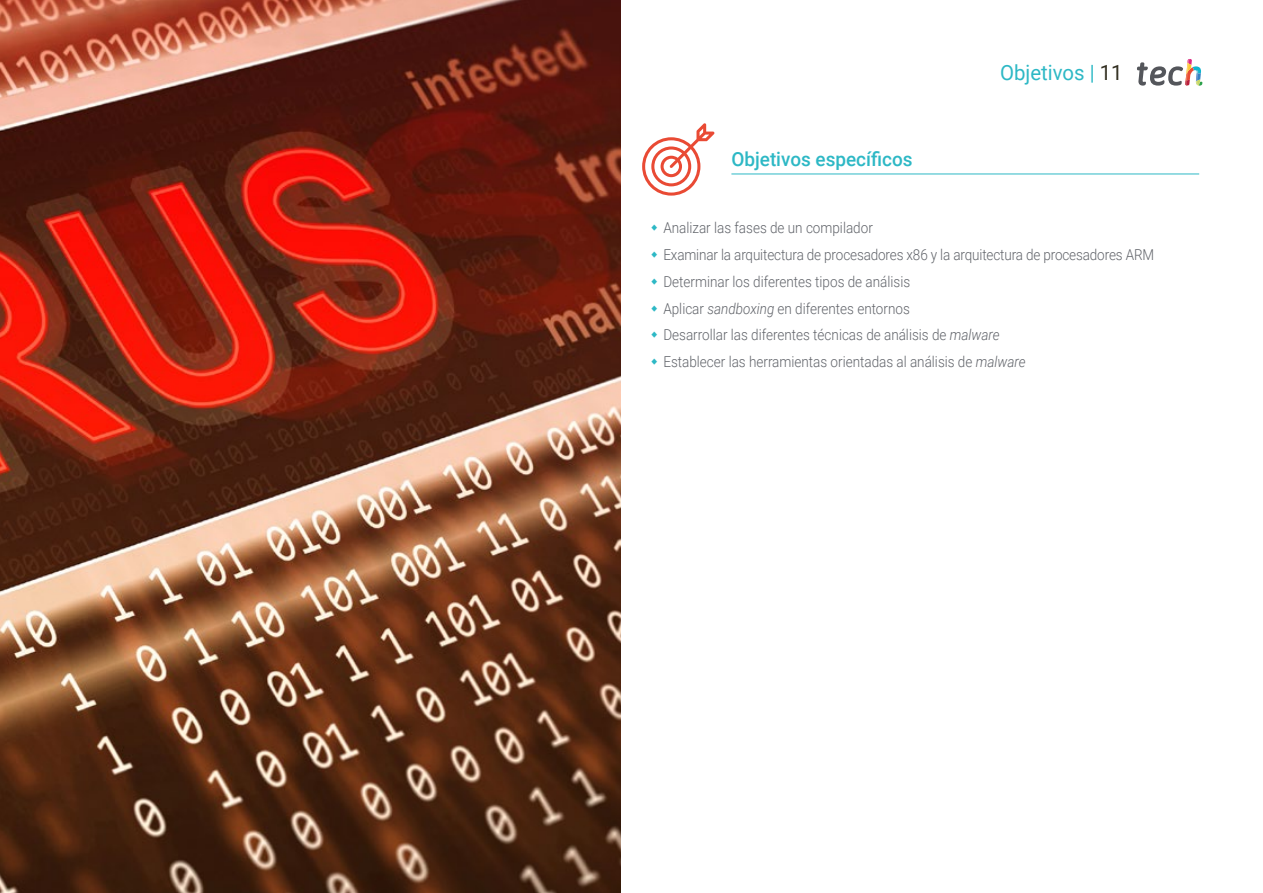
<style>
.page{position:relative;width:1263px;height:893px;background:#fff}
.page>*{position:absolute;margin:0;border:0;box-sizing:border-box;transform-origin:0 0}
.t1{font:21px "Roboto";color:#2db8c5}
.t2{font:500 19.5px "Roboto";color:#2db8c5}
.t3{font:300 15px/26.7px "Roboto";color:#61646a;scale:.9 1}
.s1{color:#312e20}
.s2{font-style:italic}
</style>
<div class="page">
<img style="left:0;top:0;width:621px;height:893px">
<svg style="left:1137px;top:59px;width:65px;height:27px"></svg>
<hr style="left:731px;top:174px;width:468px;height:1px;background:#2db8c5">
<svg style="left:642px;top:123px;width:72px;height:73px"></svg>
<h2 class="t2" style="left:731px;top:145px;width:183px">Objetivos específicos</h2>
<h1 class="t1" style="left:1000px;top:57px;width:124px">Objetivos | <span class="s1">11</span></h1>
<p class="t3" style="left:663px;top:214px;width:547px">Analizar las fases de un compilador<br>Examinar la arquitectura de procesadores x86 y la arquitectura de procesadores ARM Determinar los diferentes tipos de análisis<br>Aplicar <span class="s2">sandboxing</span> en diferentes entornos<br>Desarrollar las diferentes técnicas de análisis de <span class="s2">malware<br></span>Establecer las herramientas orientadas al análisis de <span class="s2">malware</span></p>
</div>
